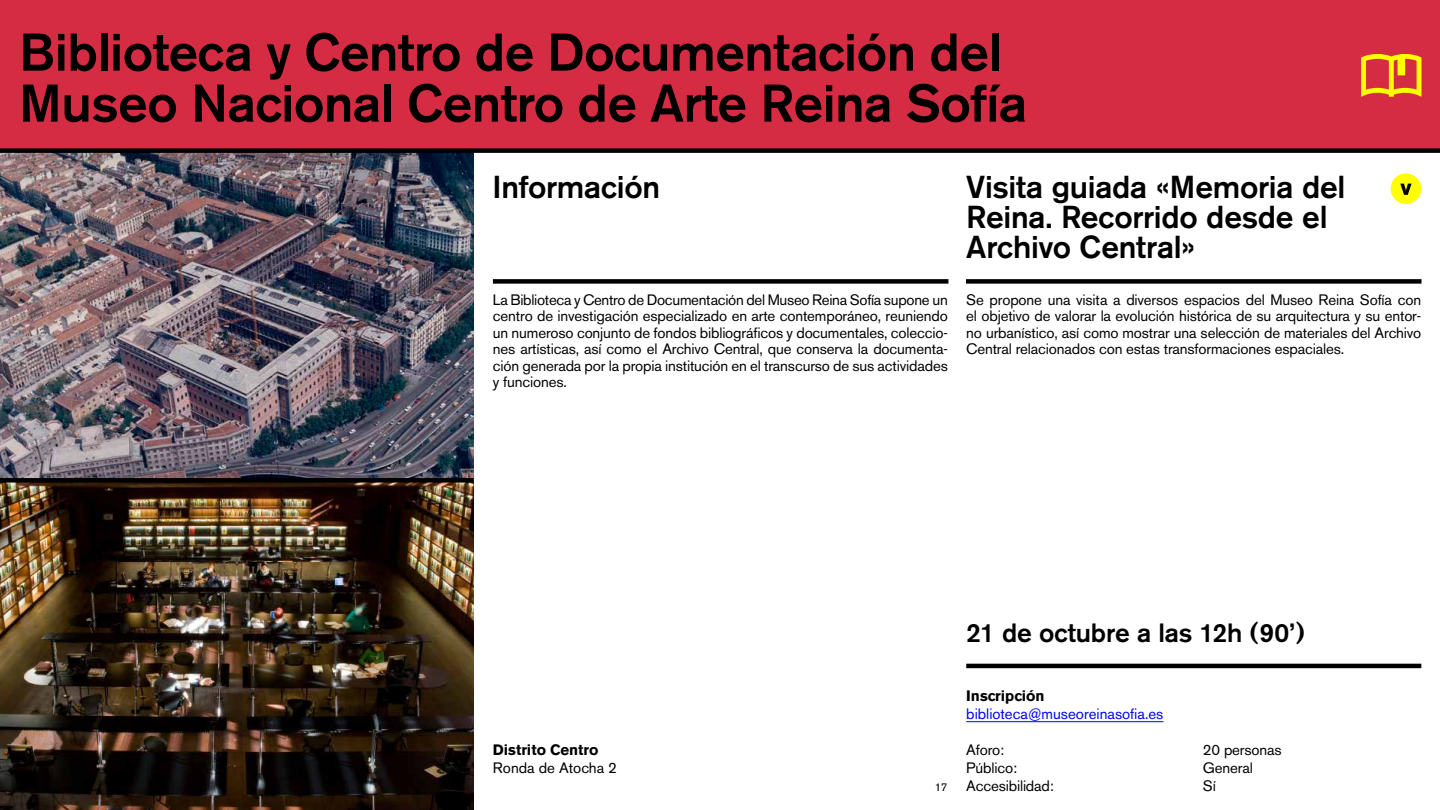
<style>
.page{position:relative;width:1440px;height:810px;background:#fff}
.page>*{position:absolute;margin:0;border:0;box-sizing:border-box;transform-origin:0 0}
.R1-Lugar{font:500 52.5px "Akzidenz Grotesk BE";letter-spacing:-.01em;color:#000}
.R2-subtitular{font:500 31.5px/30px "Akzidenz Grotesk BE";letter-spacing:-.01em;color:#000}
.R3-fechas{font:500 26.25px "Akzidenz Grotesk BE";letter-spacing:-.005em;color:#000}
.TXT{font:15px/16.5px "Akzidenz Grotesk BE";letter-spacing:-.01em;color:#000;text-align:justify}
.Datos{font:15px "Akzidenz Grotesk BE";letter-spacing:-.01em;color:#000}
.Dist-Link{font:15px "Akzidenz Grotesk BE";color:#00f}
.Distrito-Tit{font:700 15px "Akzidenz Grotesk BE";color:#000}
.Distrito-direc{font:15px "Akzidenz Grotesk BE";color:#000}
.t1{font:11.25px "Akzidenz Grotesk BE";color:#000}
</style>
<div class="page">
<img style="left:0;top:151px;width:474px;height:659px">
<div style="left:0;top:0;width:1440px;height:151px;background:#d52b43"></div>
<div style="left:968px;top:279px;width:451px;height:5px;background:#000"></div>
<div style="left:495px;top:279px;width:451px;height:5px;background:#000"></div>
<div style="left:1391px;top:173px;width:30px;height:31px;background:#ff0;border-radius:50%"></div>
<svg style="left:1400px;top:184px;width:12px;height:11px"></svg>
<div style="left:2px;top:148px;width:1436px;height:5px;background:#000"></div>
<div style="left:2px;top:478px;width:470px;height:5px;background:#000"></div>
<svg style="left:1361px;top:54px;width:61px;height:43px"></svg>
<hr style="left:966px;top:721px;width:197px;height:1px;background:#00f">
<hr style="left:966px;top:664px;width:455px;height:4px;background:#000">
<p class="R1-Lugar" style="left:19px;top:20px;width:984px">Biblioteca y Centro de Documentación del</p>
<p class="R1-Lugar" style="left:19px;top:71px;width:1010px">Museo Nacional Centro de Arte Reina Sofía</p>
<p class="R2-subtitular" style="left:493px;top:172px;width:169px">Información</p>
<p class="TXT" style="left:493px;top:291px;width:457px">La Biblioteca y Centro de Documentación del Museo Reina Sofía supone un centro de investigación especializado en arte contemporáneo, reuniendo un numeroso conjunto de fondos bibliográficos y documentales, coleccio&shy;nes artísticas, así como el Archivo Central, que conserva la documenta&shy;ción generada por la propia institución en el transcurso de sus actividades y funciones.</p>
<p class="R2-subtitular" style="left:966px;top:172px;width:381px">Visita guiada «Memoria del<br>Reina. Recorrido desde el<br>Archivo Central»</p>
<p class="TXT" style="left:966px;top:291px;width:457px">Se propone una visita a diversos espacios del Museo Reina Sofía con el objetivo de valorar la evolución histórica de su arquitectura y su entor&shy;no urbanístico, así como mostrar una selección de materiales del Archivo Central relacionados con estas transformaciones espaciales.</p>
<p class="Distrito-Tit" style="left:493px;top:741px;width:107px">Distrito Centro</p>
<p class="Distrito-direc" style="left:493px;top:759px;width:126px">Ronda de Atocha 2</p>
<p class="t1" style="left:935px;top:781px;width:14px">17</p>
<p class="R3-fechas" style="left:966px;top:617px;width:340px">21 de octubre a las 12h (90’)</p>
<p class="Distrito-Tit" style="left:966px;top:687px;width:80px">Inscripción</p>
<p class="Dist-Link" style="left:966px;top:705px;width:199px">biblioteca@museoreinasofia.es</p>
<p class="Datos" style="left:966px;top:741px;width:40px">Aforo:</p>
<p class="Datos" style="left:966px;top:759px;width:52px">Público:</p>
<p class="Datos" style="left:966px;top:777px;width:89px">Accesibilidad:</p>
<p class="Datos" style="left:1203px;top:741px;width:80px">20 personas</p>
<p class="Datos" style="left:1203px;top:759px;width:52px">General</p>
<p class="Datos" style="left:1203px;top:777px;width:14px">Sí</p>
</div>
